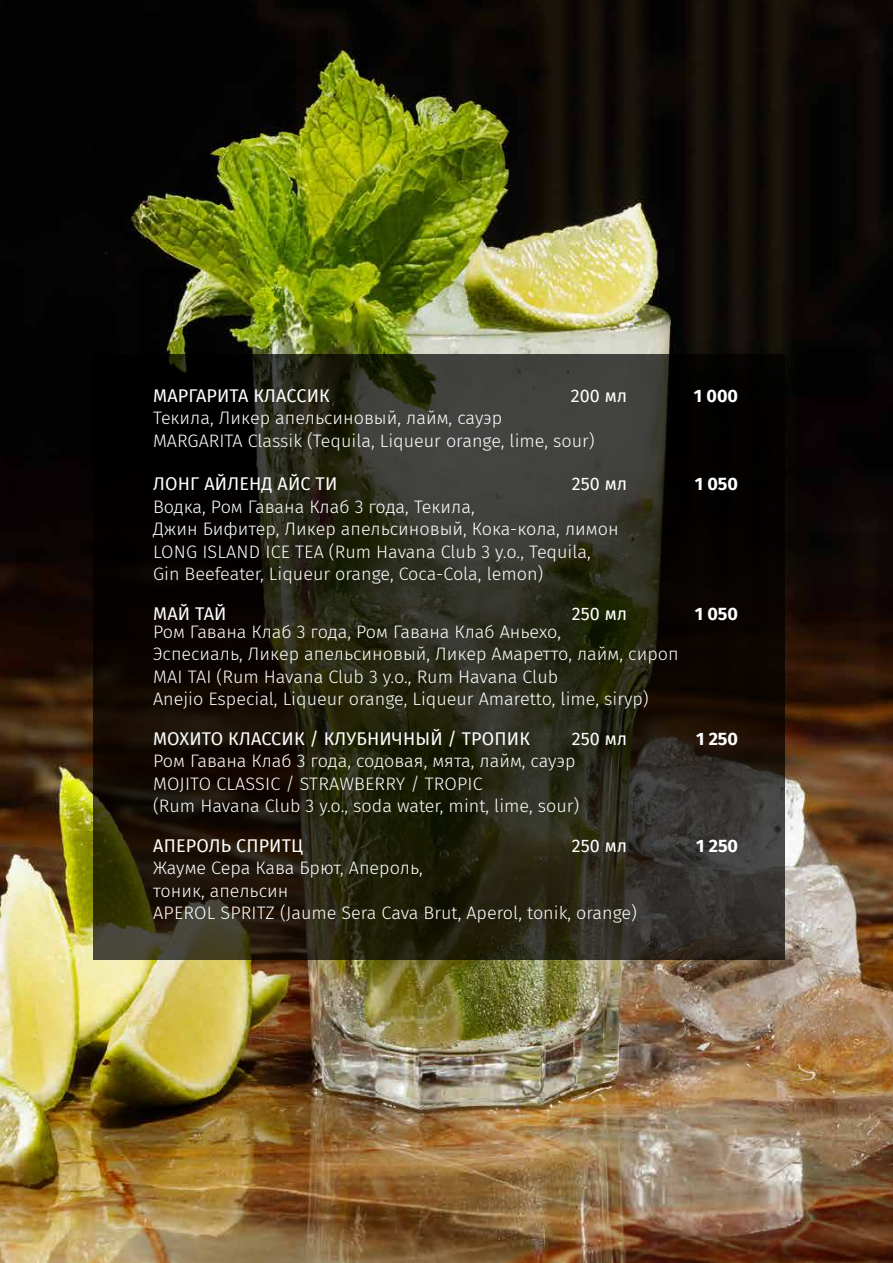
<style>
.page{position:relative;width:893px;height:1263px;background:#fff}
.page>*{position:absolute;margin:0;border:0;box-sizing:border-box;transform-origin:0 0}
.t1{font:300 18px/22.5px "Fira Sans";color:#fff}
.t2{font:18px "Fira Sans";letter-spacing:.01em;color:#fff}
.t3{font:700 18px "Fira Sans";color:#fff}
</style>
<div class="page">
<img style="left:0;top:0;width:893px;height:1263px">
<svg style="left:94px;top:354px;width:691px;height:606px;background:#222015"></svg>
<p class="t2" style="left:153px;top:382px;width:178px">МАРГАРИТА КЛАССИК</p>
<p class="t2" style="left:571px;top:382px;width:58px">200 мл</p>
<p class="t3" style="left:694px;top:380px;width:46px">1 000</p>
<p class="t1" style="left:153px;top:406px;width:443px">Текила, Ликер апельсиновый, лайм, сауэр<br>MARGARITA Classik (Tequila, Liqueur orange, lime, sour)</p>
<p class="t2" style="left:153px;top:470px;width:186px">ЛОНГ АЙЛЕНД АЙС ТИ</p>
<p class="t2" style="left:572px;top:470px;width:57px">250 мл</p>
<p class="t3" style="left:695px;top:469px;width:45px">1 050</p>
<p class="t1" style="left:153px;top:495px;width:467px">Водка, Ром Гавана Клаб 3 года, Текила,<br>Джин Бифитер, Ликер апельсиновый, Кока-кола, лимон LONG ISLAND ICE TEA (Rum Havana Club 3 y.o., Tequila, Gin Beefeater, Liqueur orange, Coca-Cola, lemon)</p>
<p class="t2" style="left:153px;top:600px;width:75px">МАЙ ТАЙ</p>
<p class="t2" style="left:572px;top:600px;width:57px">250 мл</p>
<p class="t3" style="left:695px;top:598px;width:45px">1 050</p>
<p class="t1" style="left:153px;top:620px;width:527px">Ром Гавана Клаб 3 года, Ром Гавана Клаб Аньехо,<br>Эспесиаль, Ликер апельсиновый, Ликер Амаретто, лайм, сироп MAI TAI (Rum Havana Club 3 y.o., Rum Havana Club<br>Anejio Especial, Liqueur orange, Liqueur Amaretto, lime, siryp)</p>
<p class="t2" style="left:153px;top:725px;width:378px">МОХИТО КЛАССИК / КЛУБНИЧНЫЙ / ТРОПИК</p>
<p class="t2" style="left:572px;top:725px;width:57px">250 мл</p>
<p class="t3" style="left:696px;top:723px;width:44px">1 250</p>
<p class="t1" style="left:153px;top:750px;width:428px">Ром Гавана Клаб 3 года, содовая, мята, лайм, сауэр<br>MOJITO CLASSIC / STRAWBERRY / TROPIC<br>(Rum Havana Club 3 y.o., soda water, mint, lime, sour)</p>
<p class="t2" style="left:153px;top:832px;width:152px">АПЕРОЛЬ СПРИТЦ</p>
<p class="t2" style="left:572px;top:832px;width:57px">250 мл</p>
<p class="t3" style="left:696px;top:830px;width:44px">1 250</p>
<p class="t1" style="left:153px;top:857px;width:485px">Жауме Сера Кава Брют, Апероль,<br>тоник, апельсин<br>APEROL SPRITZ (Jaume Sera Cava Brut, Aperol, tonik, orange)</p>
</div>
